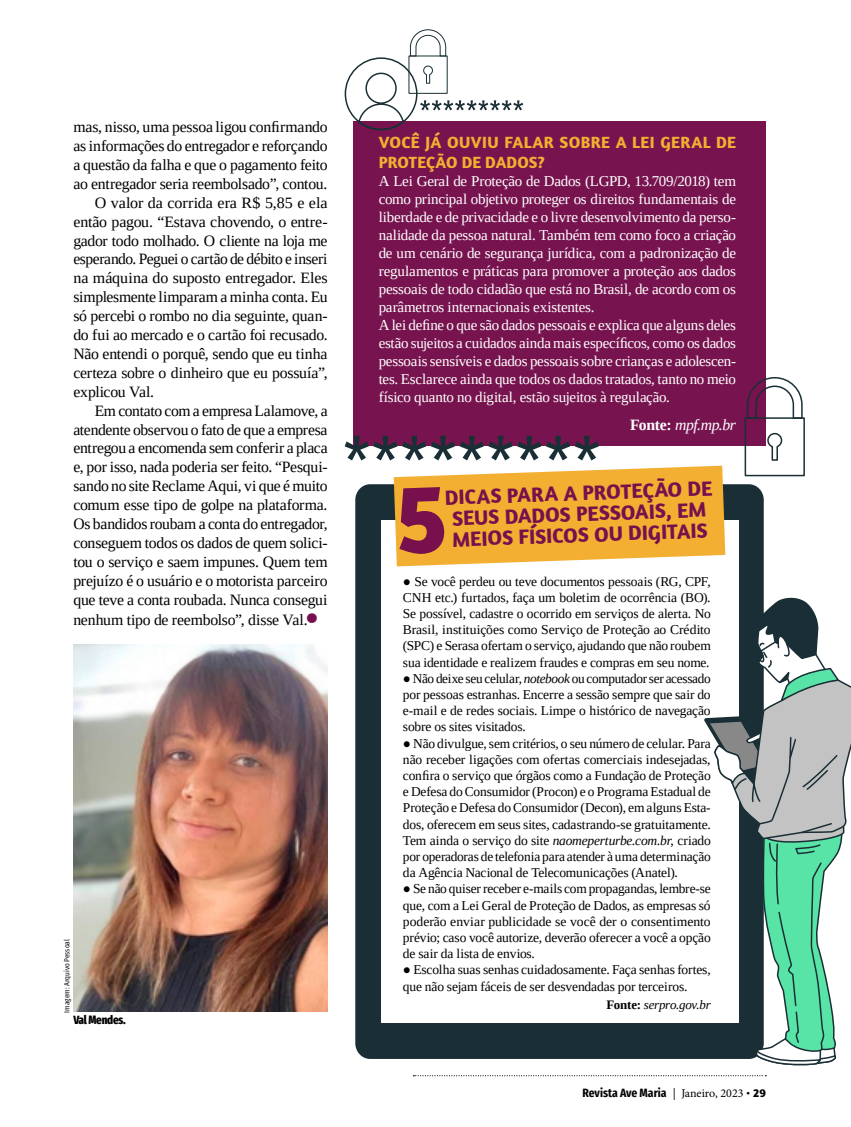
<style>
.page{position:relative;width:851px;height:1127px;background:#fff}
.page>*{position:absolute;margin:0;border:0;box-sizing:border-box;transform-origin:0 0}
.t1{font:41.25px "Tinos";color:#78104e}
.t2{font:700 21px/21px "Amaranth";color:#78104e;text-align:center}
.t3{font:700 16.5px/19.8px "Amaranth";letter-spacing:.02em;color:#f2af31}
.t4{font:15.75px "Tinos";letter-spacing:-.015em;color:#000}
.t5{font:italic 15.75px "Tinos";letter-spacing:-.025em;color:#fff}
.t6{font:15px/18px "Tinos";letter-spacing:-.015em;color:#fff}
.t7{font:13.5px/16.2px "Tinos";letter-spacing:-.01em;color:#000;text-align:justify}
.t8{font:italic 12.9px "Tinos";letter-spacing:-.02em;color:#000}
.t9{font:700 12px "Fira Sans Condensed";color:#000}
.t10{font:800 extra-condensed 12px "Fira Sans";letter-spacing:-.02em;color:#000}
.t11{font:7.5px "Fira Sans Condensed";color:#000}
.s1{font-weight:700;font-style:normal}
.s2{font-style:italic}
.s3{font-family:"Minion Pro";font-weight:400}
.s4{font-family:"Amaranth"}
</style>
<div class="page">
<img style="left:73px;top:644px;width:254px;height:367px">
<div style="left:353px;top:121px;width:412px;height:325px;background:#77144f"></div>
<div style="left:355px;top:484px;width:408px;height:575px;background:#1a2f35;border-radius:15px"></div>
<div style="left:381px;top:520px;width:357px;height:503px;background:#fff"></div>
<div style="left:744px;top:417px;width:60px;height:59px;border:2px solid #1a2f35"></div>
<svg style="left:746px;top:376px;width:57px;height:44px"></svg>
<svg style="left:767px;top:432px;width:15px;height:29px"></svg>
<svg style="left:344px;top:436px;width:254px;height:24px"></svg>
<svg style="left:344px;top:29px;width:179px;height:102px"></svg>
<svg style="left:413px;top:595px;width:437px;height:482px"></svg>
<svg style="left:393px;top:466px;width:332px;height:100px"></svg>
<p class="t4" style="left:73px;top:117px;width:256px">mas, nisso, uma pessoa ligou confirmando</p>
<p class="t4" style="left:73px;top:136px;width:256px">as informações do entregador e reforçando</p>
<p class="t4" style="left:73px;top:154px;width:256px">a questão da falha e que o pagamento feito</p>
<p class="t4" style="left:73px;top:173px;width:255px">ao entregador seria reembolsado”, contou.</p>
<p class="t4" style="left:95px;top:192px;width:234px">O valor da corrida era R$ 5,85 e ela</p>
<p class="t4" style="left:73px;top:211px;width:256px">então pagou. “Estava chovendo, o entre-</p>
<p class="t4" style="left:73px;top:230px;width:256px">gador todo molhado. O cliente na loja me</p>
<p class="t4" style="left:73px;top:249px;width:256px">esperando. Peguei o cartão de débito e inseri</p>
<p class="t4" style="left:73px;top:268px;width:256px">na máquina do suposto entregador. Eles</p>
<p class="t4" style="left:73px;top:287px;width:256px">simplesmente limparam a minha conta. Eu</p>
<p class="t4" style="left:73px;top:306px;width:256px">só percebi o rombo no dia seguinte, quan-</p>
<p class="t4" style="left:73px;top:325px;width:256px">do fui ao mercado e o cartão foi recusado.</p>
<p class="t4" style="left:73px;top:343px;width:256px">Não entendi o porquê, sendo que eu tinha</p>
<p class="t4" style="left:73px;top:362px;width:256px">certeza sobre o dinheiro que eu possuía”,</p>
<p class="t4" style="left:73px;top:381px;width:82px">explicou Val.</p>
<p class="t4" style="left:95px;top:400px;width:234px">Em contato com a empresa Lalamove, a</p>
<p class="t4" style="left:73px;top:419px;width:255px">atendente observou o fato de que a empresa</p>
<p class="t4" style="left:73px;top:438px;width:256px">entregou a encomenda sem conferir a placa</p>
<p class="t4" style="left:73px;top:457px;width:256px">e, por isso, nada poderia ser feito. “Pesqui-</p>
<p class="t4" style="left:73px;top:476px;width:256px">sando no site Reclame Aqui, vi que é muito</p>
<p class="t4" style="left:73px;top:495px;width:256px">comum esse tipo de golpe na plataforma.</p>
<p class="t4" style="left:73px;top:514px;width:256px">Os bandidos roubam a conta do entregador,</p>
<p class="t4" style="left:73px;top:532px;width:256px">conseguem todos os dados de quem solici-</p>
<p class="t4" style="left:73px;top:551px;width:256px">tou o serviço e saem impunes. Quem tem</p>
<p class="t4" style="left:73px;top:570px;width:256px">prejuízo é o usuário e o motorista parceiro</p>
<p class="t4" style="left:73px;top:589px;width:256px">que teve a conta roubada. Nunca consegui</p>
<p class="t4" style="left:73px;top:609px;width:236px">nenhum tipo de reembolso”, disse Val.</p>
<h1 class="t1" style="left:305px;top:591px;width:16px">•</h1>
<p class="t11" style="left:60px;top:1012px;width:75px;rotate:-90deg">Imagem: Arquivo Pessoal</p>
<p class="t10" style="left:73px;top:1009px;width:54px">Val Mendes.</p>
<p class="t3" style="left:378px;top:132px;width:359px">VOCÊ JÁ OUVIU FALAR SOBRE A LEI GERAL DE<br>PROTEÇÃO DE DADOS?</p>
<p class="t6" style="left:378px;top:172px;width:359px">A Lei Geral de Proteção de Dados (LGPD, 13.709/2018) tem como principal objetivo proteger os direitos fundamentais de liberdade e de privacidade e o livre desenvolvimento da perso&shy;nalidade da pessoa natural. Também tem como foco a criação de um cenário de segurança jurídica, com a padronização de regulamentos e práticas para promover a proteção aos dados pessoais de todo cidadão que está no Brasil, de acordo com os parâmetros internacionais existentes.<br>A lei define o que são dados pessoais e explica que alguns deles estão sujeitos a cuidados ainda mais específicos, como os dados pessoais sensíveis e dados pessoais sobre crianças e adolescen&shy;tes. Esclarece ainda que todos os dados tratados, tanto no meio físico quanto no digital, estão sujeitos à regulação.</p>
<p class="t5" style="left:630px;top:415px;width:107px"><span class="s1">Fonte:</span> mpf.mp.br</p>
<h2 class="t2" style="left:444px;top:486px;width:269px;rotate:-2deg">DICAS PARA A PROTEÇÃO DE<br>SEUS DADOS PESSOAIS, EM</h2>
<h2 class="t2" style="left:452px;top:528px;width:257px;rotate:-2deg">MEIOS FÍSICOS OU DIGITAIS</h2>
<p class="t7" style="left:403px;top:573px;width:309px">● Se você perdeu ou teve documentos pessoais (RG, CPF, CNH etc.) furtados, faça um boletim de ocorrência (BO).<br>Se possível, cadastre o ocorrido em serviços de alerta. No Brasil, instituições como Serviço de Proteção ao Crédito (SPC) e Serasa ofertam o serviço, ajudando que não roubem sua identidade e realizem fraudes e compras em seu nome.</p>
<p class="t7" style="left:403px;top:670px;width:309px">● Não deixe seu celular, <span class="s2">notebook</span> ou computador ser acessado por pessoas estranhas. Encerre a sessão sempre que sair do e-mail e de redes sociais. Limpe o histórico de navegação sobre os sites visitados.</p>
<p class="t7" style="left:403px;top:735px;width:309px">● Não divulgue, sem critérios, o seu número de celular. Para não receber ligações com ofertas comerciais indesejadas, confira o serviço que órgãos como a Fundação de Proteção e Defesa do Consumidor (Procon) e o Programa Estadual de Proteção e Defesa do Consumidor (Decon), em alguns Esta&shy;dos, oferecem em seus sites, cadastrando-se gratuitamente.<br>Tem ainda o serviço do site <span class="s2">naomeperturbe.com.br</span>, criado por operadoras de telefonia para atender à uma determinação da Agência Nacional de Telecomunicações (Anatel).</p>
<p class="t7" style="left:403px;top:881px;width:309px">● Se não quiser receber e-mails com propagandas, lembre-se que, com a Lei Geral de Proteção de Dados, as empresas só poderão enviar publicidade se você der o consentimento prévio; caso você autorize, deverão oferecer a você a opção de sair da lista de envios.</p>
<p class="t7" style="left:403px;top:962px;width:309px">● Escolha suas senhas cuidadosamente. Faça senhas fortes, que não sejam fáceis de ser desvendadas por terceiros.</p>
<p class="t8" style="left:606px;top:996px;width:106px"><span class="s1">Fonte:</span> serpro.gov.br</p>
<p class="t9" style="left:582px;top:1082px;width:185px">Revista Ave Maria <span class="s3">| Janeiro, 2023</span> <span class="s4">• 29</span></p>
</div>
